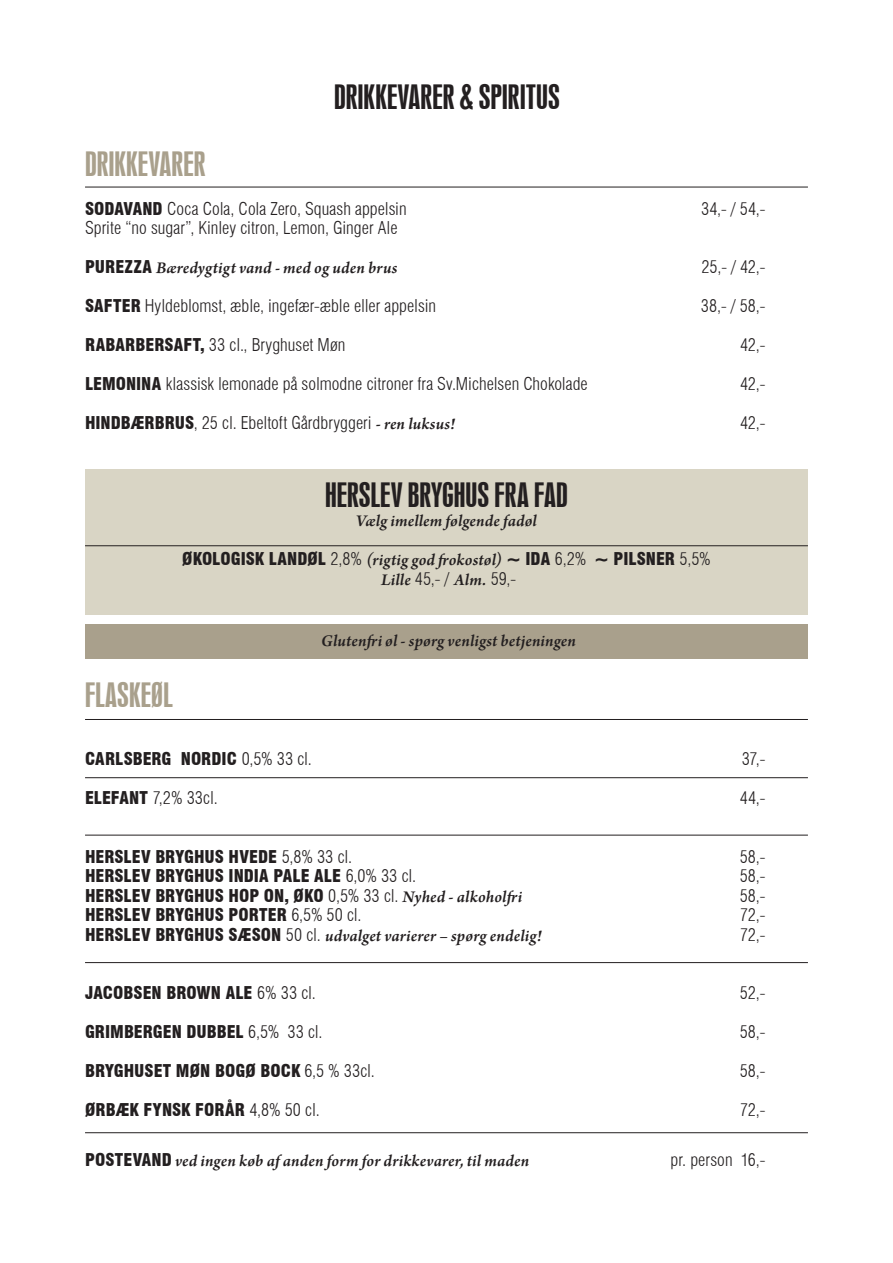
<style>
.page{position:relative;width:893px;height:1263px;background:#fff}
.page>*{position:absolute;margin:0;border:0;box-sizing:border-box;transform-origin:0 0}
.t1{font:31.5px "Swiss 924 BT Regular B";color:#231f20}
.t2{font:31.5px "Swiss 924 BT Regular B";letter-spacing:.005em;color:#a9a08c}
.t3{font:300 condensed 17.25px "Swiss 721 BT";color:#231f20}
.t4{font:900 condensed 17.25px "Swiss 721 BT";color:#231f20}
.t5{font:italic 600 17.25px "Arno Pro";letter-spacing:.01em;color:#231f20}
.s1{font-weight:900}
.s2{font-family:"Swiss 721 BT";font-weight:900;font-style:normal;font-stretch:condensed}
.s3{font-family:"Arno Pro";font-weight:600;font-style:italic;font-stretch:normal}
.s4{font-weight:300}
.s5{font-family:"Swiss 721 BT";font-weight:300;font-style:normal;font-stretch:condensed}
</style>
<div class="page">
<div style="left:85px;top:469px;width:723px;height:145px;background:#d9d5c5"></div>
<div style="left:85px;top:624px;width:723px;height:34px;background:#a9a08c"></div>
<hr style="left:85px;top:187px;width:723px;height:1px;background:#231f20">
<hr style="left:85px;top:719px;width:723px;height:1px;background:#231f20">
<hr style="left:85px;top:777px;width:723px;height:1px;background:#231f20">
<hr style="left:85px;top:835px;width:723px;height:1px;background:#231f20">
<hr style="left:85px;top:962px;width:723px;height:1px;background:#231f20">
<hr style="left:85px;top:1132px;width:723px;height:1px;background:#231f20">
<hr style="left:85px;top:545px;width:723px;height:1px;background:#231f20">
<p class="t1" style="left:334px;top:78px;width:227px">DRIKKEVARER &amp; SPIRITUS</p>
<p class="t2" style="left:85px;top:145px;width:122px">DRIKKEVARER</p>
<p class="t3" style="left:85px;top:198px;width:323px"><span class="s1">SODAVAND</span> Coca Cola, Cola Zero, Squash appelsin</p>
<p class="t3" style="left:701px;top:198px;width:66px">34,- / 54,-</p>
<p class="t3" style="left:85px;top:218px;width:314px">Sprite “no sugar”, Kinley citron, Lemon, Ginger Ale</p>
<p class="t5" style="left:85px;top:258px;width:314px"><span class="s2">PUREZZA</span> Bæredygtigt vand - med og uden brus</p>
<p class="t3" style="left:702px;top:257px;width:65px">25,- / 42,-</p>
<p class="t3" style="left:85px;top:296px;width:352px"><span class="s1">SAFTER</span> Hyldeblomst, æble, ingefær-æble eller appelsin</p>
<p class="t3" style="left:701px;top:296px;width:66px">38,- / 58,-</p>
<p class="t3" style="left:85px;top:335px;width:262px"><span class="s1">RABARBERSAFT,</span> 33 cl., Bryghuset Møn</p>
<p class="t3" style="left:740px;top:335px;width:27px">42,-</p>
<p class="t3" style="left:85px;top:374px;width:504px"><span class="s1">LEMONINA</span> klassisk lemonade på solmodne citroner fra Sv.Michelsen Chokolade</p>
<p class="t3" style="left:740px;top:374px;width:27px">42,-</p>
<p class="t3" style="left:85px;top:413px;width:372px"><span class="s1">HINDBÆRBRUS</span>, 25 cl. Ebeltoft Gårdbryggeri <span class="s3">- ren luksus!</span></p>
<p class="t3" style="left:740px;top:413px;width:27px">42,-</p>
<p class="t1" style="left:325px;top:476px;width:244px">HERSLEV BRYGHUS FRA FAD</p>
<p class="t5" style="left:356px;top:511px;width:182px">Vælg imellem følgende fadøl</p>
<p class="t4" style="left:182px;top:549px;width:530px">ØKOLOGISK LANDØL <span class="s4">2,8%</span> <span class="s3">(rigtig god frokostøl)</span> ~ IDA <span class="s4">6,2%</span> ~ PILSNER <span class="s4">5,5%</span></p>
<p class="t5" style="left:381px;top:570px;width:136px">Lille <span class="s5">45,- /</span> Alm. <span class="s5">59,-</span></p>
<p class="t2" style="left:85px;top:676px;width:89px">FLASKEØL</p>
<p class="t5" style="left:321px;top:631px;width:256px">Glutenfri øl - spørg venligst betjeningen</p>
<p class="t4" style="left:85px;top:748px;width:228px">CARLSBERG NORDIC <span class="s4">0,5% 33 cl.</span></p>
<p class="t3" style="left:742px;top:748px;width:25px">37,-</p>
<p class="t3" style="left:85px;top:787px;width:134px"><span class="s1">ELEFANT</span> 7,2% 33cl.</p>
<p class="t3" style="left:740px;top:787px;width:27px">44,-</p>
<p class="t4" style="left:85px;top:846px;width:269px">HERSLEV BRYGHUS HVEDE <span class="s4">5,8% 33 cl.</span></p>
<p class="t3" style="left:740px;top:846px;width:27px">58,-</p>
<p class="t4" style="left:85px;top:865px;width:333px">HERSLEV BRYGHUS INDIA PALE ALE <span class="s4">6,0% 33 cl.</span></p>
<p class="t3" style="left:740px;top:865px;width:27px">58,-</p>
<p class="t4" style="left:85px;top:885px;width:439px">HERSLEV BRYGHUS HOP ON, ØKO <span class="s4">0,5% 33 cl.</span> <span class="s3">Nyhed - alkoholfri</span></p>
<p class="t3" style="left:740px;top:885px;width:27px">58,-</p>
<p class="t4" style="left:85px;top:904px;width:278px">HERSLEV BRYGHUS PORTER <span class="s4">6,5% 50 cl.</span></p>
<p class="t3" style="left:740px;top:904px;width:27px">72,-</p>
<p class="t5" style="left:85px;top:925px;width:458px"><span class="s2">HERSLEV BRYGHUS SÆSON</span> <span class="s5">50 cl.</span> udvalget varierer – spørg endelig!</p>
<p class="t3" style="left:740px;top:924px;width:27px">72,-</p>
<p class="t4" style="left:85px;top:982px;width:232px">JACOBSEN BROWN ALE <span class="s4">6% 33 cl.</span></p>
<p class="t3" style="left:740px;top:982px;width:27px">52,-</p>
<p class="t4" style="left:85px;top:1021px;width:239px">GRIMBERGEN DUBBEL <span class="s4">6,5% 33 cl.</span></p>
<p class="t3" style="left:740px;top:1021px;width:27px">58,-</p>
<p class="t4" style="left:85px;top:1060px;width:291px">BRYGHUSET MØN BOGØ BOCK <span class="s4">6,5 % 33cl.</span></p>
<p class="t3" style="left:740px;top:1060px;width:27px">58,-</p>
<p class="t4" style="left:85px;top:1099px;width:236px">ØRBÆK FYNSK FORÅR <span class="s4">4,8% 50 cl.</span></p>
<p class="t3" style="left:740px;top:1099px;width:27px">72,-</p>
<p class="t5" style="left:85px;top:1150px;width:446px"><span class="s2">POSTEVAND</span> ved ingen køb af anden form for drikkevarer, til maden</p>
<p class="t3" style="left:671px;top:1149px;width:96px">pr. person 16,-</p>
</div>
